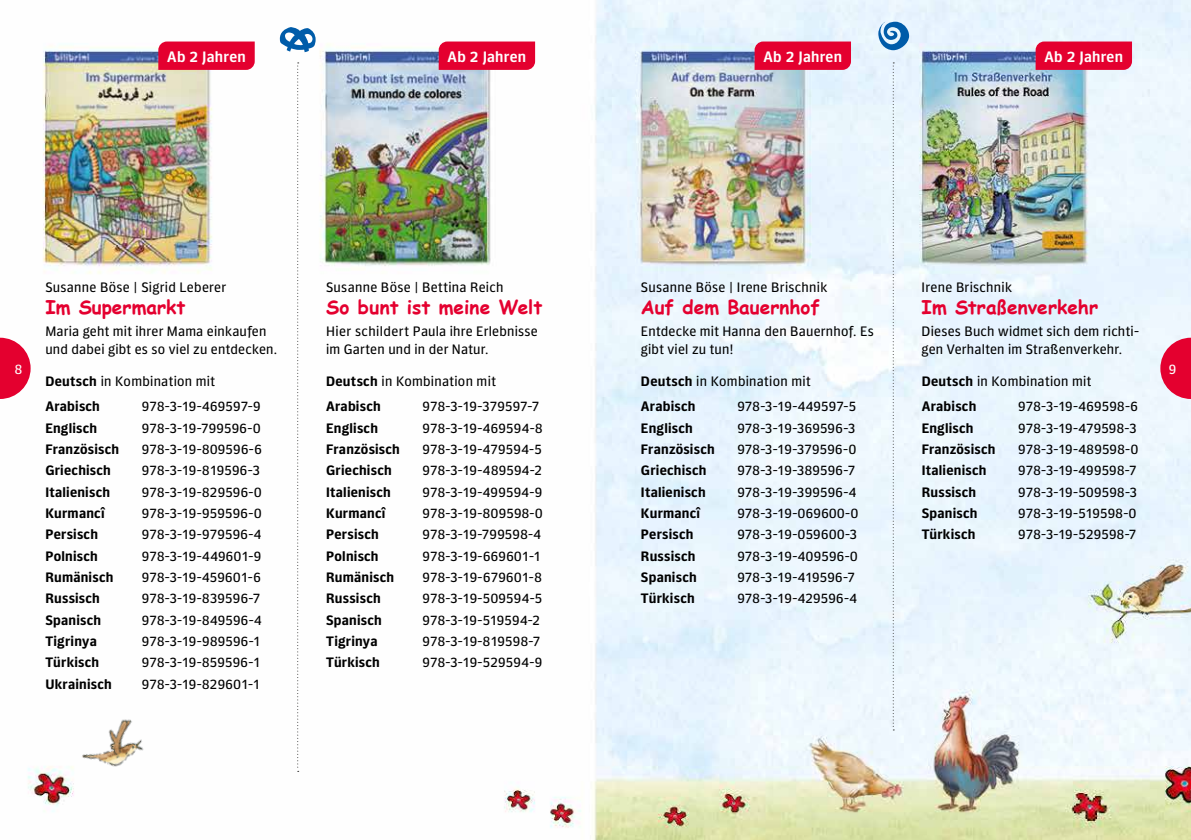
<style>
.page{position:relative;width:1191px;height:840px;background:#fff}
.page>*{position:absolute;margin:0;border:0;box-sizing:border-box;transform-origin:0 0}
.t1{font:700 19px "Comic Sans MS";color:#e4002f}
.t2{font:15.4px "Forward Sans Semi";letter-spacing:.015em;color:#fff}
.t3{font:14px/18px "Forward Sans";letter-spacing:.02em;color:#000}
.t4{font:700 14px "Forward Sans";letter-spacing:.015em;color:#000}
.t5{font:14px "Forward Sans";color:#fff}
.s1{font-weight:700}
</style>
<div class="page">
<img style="left:27px;top:0;width:1164px;height:839px">
<svg style="left:297px;top:62px;width:2px;height:709px"></svg>
<svg style="left:878px;top:22px;width:31px;height:28px"></svg>
<svg style="left:892px;top:62px;width:2px;height:668px"></svg>
<svg style="left:1035px;top:41px;width:97px;height:29px;background:#e30936"></svg>
<svg style="left:280px;top:27px;width:36px;height:25px"></svg>
<svg style="left:439px;top:41px;width:96px;height:29px;background:#e40735"></svg>
<img style="left:72px;top:705px;width:85px;height:78px">
<svg style="left:158px;top:41px;width:97px;height:29px;background:#e40936"></svg>
<svg style="left:754px;top:41px;width:97px;height:29px;background:#e30936"></svg>
<svg style="left:0;top:337px;width:31px;height:62px"></svg>
<svg style="left:1160px;top:337px;width:31px;height:62px;background:#e6395f"></svg>
<p class="t2" style="left:167px;top:47px;width:80px">Ab 2 Jahren</p>
<p class="t2" style="left:447px;top:47px;width:80px">Ab 2 Jahren</p>
<p class="t2" style="left:763px;top:47px;width:80px">Ab 2 Jahren</p>
<p class="t2" style="left:1044px;top:47px;width:80px">Ab 2 Jahren</p>
<p class="t3" style="left:45px;top:277px;width:182px">Susanne Böse | Sigrid Leberer</p>
<h1 class="t1" style="left:45px;top:292px;width:141px">Im Supermarkt</h1>
<p class="t3" style="left:45px;top:321px;width:233px">Maria geht mit ihrer Mama einkaufen und dabei gibt es so viel zu entdecken.</p>
<p class="t3" style="left:326px;top:277px;width:179px">Susanne Böse | Bettina Reich</p>
<h1 class="t1" style="left:326px;top:292px;width:218px">So bunt ist meine Welt</h1>
<p class="t3" style="left:326px;top:321px;width:213px">Hier schildert Paula ihre Erlebnisse im Garten und in der Natur.</p>
<p class="t3" style="left:641px;top:277px;width:188px">Susanne Böse | Irene Brischnik</p>
<h1 class="t1" style="left:641px;top:292px;width:181px">Auf dem Bauernhof</h1>
<p class="t3" style="left:641px;top:321px;width:234px">Entdecke mit Hanna den Bauernhof. Es gibt viel zu tun!</p>
<p class="t3" style="left:921px;top:277px;width:92px">Irene Brischnik</p>
<h1 class="t1" style="left:921px;top:292px;width:178px">Im Straßenverkehr</h1>
<p class="t3" style="left:921px;top:321px;width:219px">Dieses Buch widmet sich dem richti&shy;gen Verhalten im Straßenverkehr.</p>
<p class="t5" style="left:15px;top:359px;width:9px">8</p>
<p class="t5" style="left:1168px;top:359px;width:9px">9</p>
<p class="t3" style="left:45px;top:367px;width:171px;line-height:25.2px"><span class="s1">Deutsch</span> in Kombination mit<br><span class="s1">Arabisch</span></p>
<p class="t3" style="left:326px;top:367px;width:171px;line-height:25.2px"><span class="s1">Deutsch</span> in Kombination mit<br><span class="s1">Arabisch</span></p>
<p class="t3" style="left:641px;top:367px;width:171px;line-height:25.2px"><span class="s1">Deutsch</span> in Kombination mit<br><span class="s1">Arabisch</span></p>
<p class="t3" style="left:921px;top:367px;width:171px;line-height:25.2px"><span class="s1">Deutsch</span> in Kombination mit<br><span class="s1">Arabisch</span></p>
<p class="t3" style="left:142px;top:396px;width:120px">978-3-19-469597-9</p>
<p class="t3" style="left:422px;top:396px;width:118px">978-3-19-379597-7</p>
<p class="t3" style="left:737px;top:396px;width:120px">978-3-19-449597-5</p>
<p class="t3" style="left:1018px;top:396px;width:121px">978-3-19-469598-6</p>
<p class="t4" style="left:45px;top:417px;width:53px">Englisch</p>
<p class="t3" style="left:142px;top:417px;width:120px">978-3-19-799596-0</p>
<p class="t4" style="left:45px;top:438px;width:75px">Französisch</p>
<p class="t3" style="left:142px;top:439px;width:122px">978-3-19-809596-6</p>
<p class="t4" style="left:45px;top:460px;width:67px">Griechisch</p>
<p class="t3" style="left:142px;top:460px;width:119px">978-3-19-819596-3</p>
<p class="t4" style="left:45px;top:481px;width:66px">Italienisch</p>
<p class="t3" style="left:142px;top:481px;width:121px">978-3-19-829596-0</p>
<p class="t4" style="left:45px;top:502px;width:61px">Kurmancî</p>
<p class="t3" style="left:142px;top:503px;width:121px">978-3-19-959596-0</p>
<p class="t4" style="left:45px;top:524px;width:54px">Persisch</p>
<p class="t3" style="left:142px;top:524px;width:121px">978-3-19-979596-4</p>
<p class="t4" style="left:45px;top:545px;width:54px">Polnisch</p>
<p class="t3" style="left:142px;top:545px;width:121px">978-3-19-449601-9</p>
<p class="t4" style="left:45px;top:566px;width:70px">Rumänisch</p>
<p class="t3" style="left:142px;top:567px;width:120px">978-3-19-459601-6</p>
<p class="t4" style="left:45px;top:588px;width:56px">Russisch</p>
<p class="t3" style="left:142px;top:588px;width:120px">978-3-19-839596-7</p>
<p class="t4" style="left:45px;top:609px;width:57px">Spanisch</p>
<p class="t3" style="left:142px;top:609px;width:121px">978-3-19-849596-4</p>
<p class="t4" style="left:45px;top:630px;width:53px">Tigrinya</p>
<p class="t3" style="left:142px;top:631px;width:120px">978-3-19-989596-1</p>
<p class="t4" style="left:45px;top:652px;width:55px">Türkisch</p>
<p class="t3" style="left:142px;top:652px;width:120px">978-3-19-859596-1</p>
<p class="t4" style="left:45px;top:673px;width:68px">Ukrainisch</p>
<p class="t3" style="left:142px;top:673px;width:120px">978-3-19-829601-1</p>
<p class="t4" style="left:326px;top:417px;width:53px">Englisch</p>
<p class="t3" style="left:422px;top:417px;width:121px">978-3-19-469594-8</p>
<p class="t4" style="left:326px;top:438px;width:75px">Französisch</p>
<p class="t3" style="left:422px;top:439px;width:121px">978-3-19-479594-5</p>
<p class="t4" style="left:326px;top:460px;width:67px">Griechisch</p>
<p class="t3" style="left:422px;top:460px;width:121px">978-3-19-489594-2</p>
<p class="t4" style="left:326px;top:481px;width:66px">Italienisch</p>
<p class="t3" style="left:422px;top:481px;width:121px">978-3-19-499594-9</p>
<p class="t4" style="left:326px;top:502px;width:61px">Kurmancî</p>
<p class="t3" style="left:422px;top:503px;width:121px">978-3-19-809598-0</p>
<p class="t4" style="left:326px;top:524px;width:54px">Persisch</p>
<p class="t3" style="left:422px;top:524px;width:120px">978-3-19-799598-4</p>
<p class="t4" style="left:326px;top:545px;width:54px">Polnisch</p>
<p class="t3" style="left:422px;top:545px;width:120px">978-3-19-669601-1</p>
<p class="t4" style="left:326px;top:566px;width:70px">Rumänisch</p>
<p class="t3" style="left:422px;top:567px;width:121px">978-3-19-679601-8</p>
<p class="t4" style="left:326px;top:588px;width:56px">Russisch</p>
<p class="t3" style="left:422px;top:588px;width:121px">978-3-19-509594-5</p>
<p class="t4" style="left:326px;top:609px;width:57px">Spanisch</p>
<p class="t3" style="left:422px;top:609px;width:119px">978-3-19-519594-2</p>
<p class="t4" style="left:326px;top:630px;width:53px">Tigrinya</p>
<p class="t3" style="left:422px;top:631px;width:119px">978-3-19-819598-7</p>
<p class="t4" style="left:326px;top:652px;width:55px">Türkisch</p>
<p class="t3" style="left:422px;top:652px;width:121px">978-3-19-529594-9</p>
<p class="t4" style="left:641px;top:417px;width:53px">Englisch</p>
<p class="t3" style="left:737px;top:417px;width:119px">978-3-19-369596-3</p>
<p class="t4" style="left:641px;top:438px;width:75px">Französisch</p>
<p class="t3" style="left:737px;top:439px;width:120px">978-3-19-379596-0</p>
<p class="t4" style="left:641px;top:460px;width:67px">Griechisch</p>
<p class="t3" style="left:737px;top:460px;width:119px">978-3-19-389596-7</p>
<p class="t4" style="left:641px;top:481px;width:66px">Italienisch</p>
<p class="t3" style="left:737px;top:481px;width:120px">978-3-19-399596-4</p>
<p class="t4" style="left:641px;top:502px;width:61px">Kurmancî</p>
<p class="t3" style="left:737px;top:503px;width:122px">978-3-19-069600-0</p>
<p class="t4" style="left:641px;top:524px;width:54px">Persisch</p>
<p class="t3" style="left:737px;top:524px;width:121px">978-3-19-059600-3</p>
<p class="t4" style="left:641px;top:545px;width:56px">Russisch</p>
<p class="t3" style="left:737px;top:545px;width:122px">978-3-19-409596-0</p>
<p class="t4" style="left:641px;top:566px;width:57px">Spanisch</p>
<p class="t3" style="left:737px;top:567px;width:119px">978-3-19-419596-7</p>
<p class="t4" style="left:641px;top:588px;width:55px">Türkisch</p>
<p class="t3" style="left:737px;top:588px;width:121px">978-3-19-429596-4</p>
<p class="t4" style="left:921px;top:417px;width:53px">Englisch</p>
<p class="t3" style="left:1018px;top:417px;width:120px">978-3-19-479598-3</p>
<p class="t4" style="left:921px;top:438px;width:75px">Französisch</p>
<p class="t3" style="left:1018px;top:439px;width:122px">978-3-19-489598-0</p>
<p class="t4" style="left:921px;top:460px;width:66px">Italienisch</p>
<p class="t3" style="left:1018px;top:460px;width:120px">978-3-19-499598-7</p>
<p class="t4" style="left:921px;top:481px;width:56px">Russisch</p>
<p class="t3" style="left:1018px;top:481px;width:120px">978-3-19-509598-3</p>
<p class="t4" style="left:921px;top:502px;width:57px">Spanisch</p>
<p class="t3" style="left:1018px;top:503px;width:120px">978-3-19-519598-0</p>
<p class="t4" style="left:921px;top:524px;width:55px">Türkisch</p>
<p class="t3" style="left:1018px;top:524px;width:120px">978-3-19-529598-7</p>
</div>
